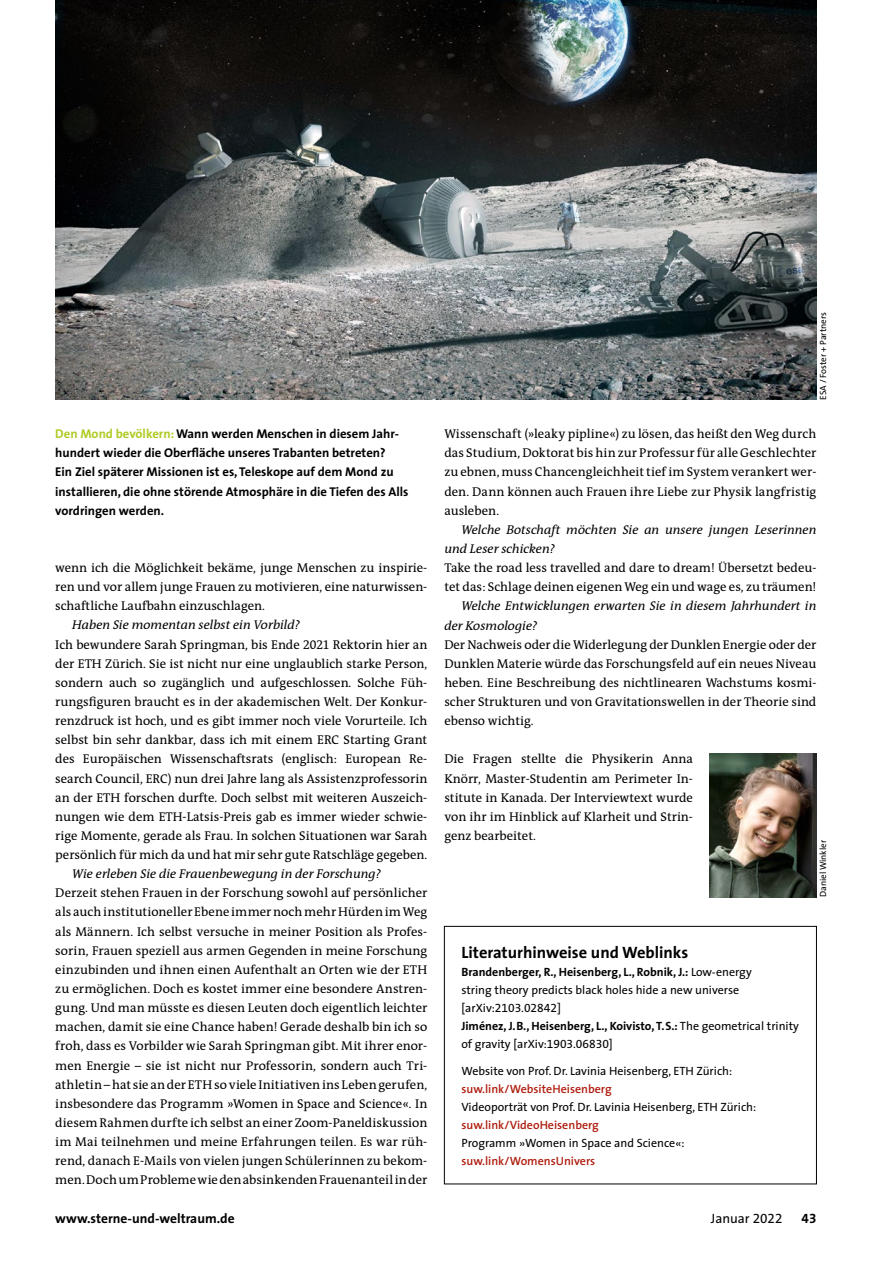
<style>
.page{position:relative;width:893px;height:1263px;background:#fff}
.page>*{position:absolute;margin:0;border:0;box-sizing:border-box;transform-origin:0 0}
.t1{font:700 16.5px "The Sans";color:#000}
.t2{font:700 13.5px "The Sans";color:#000}
.t3{font:13.5px "The Sans";color:#000}
.t4{font:13.5px "The Sans Bold Expert";color:#000}
.t5{font:12.75px/19.2px "The Antiqua B5";color:#000;text-align:justify}
.t6{font:700 12.75px/19.2px "The Sans";color:#000}
.t7{font:italic 12.75px/19.2px "The Antiqua B5 i";color:#000}
.t8{font:12px/18px "The Sans";color:#000}
.t9{font:600 12px "The Sans";color:#af1d0e}
.t10{font:9px "The Sans";color:#000}
.s1{color:#afcb25}
.s2{font-family:"The Antiqua B5 c Caps"}
.s3{font-weight:700}
.s4{font-family:"The Sans Expert"}
</style>
<div class="page">
<div style="left:444px;top:926px;width:373px;height:258px;border:1px solid #000"></div>
<img style="left:55px;top:0;width:761px;height:400px">
<img style="left:710px;top:753px;width:106px;height:144px">
<p class="t6" style="left:55px;top:424px;width:355px"><span class="s1">Den Mond bevölkern:</span>Wann werden Menschen in diesem Jahr&shy;hundert wieder die Oberfläche unseres Trabanten betreten?<br>Ein Ziel späterer Missionen ist es, Teleskope auf dem Mond zu installieren, die ohne störende Atmosphäre in die Tiefen des Alls vordringen werden.</p>
<p class="t5" style="left:55px;top:559px;width:374px">wenn ich die Möglichkeit bekäme, junge Menschen zu inspirie&shy;ren und vor allem junge Frauen zu motivieren, eine naturwissen&shy;schaftliche Laufbahn einzuschlagen.</p>
<p class="t7" style="left:72px;top:616px;width:229px">Haben Sie momentan selbst ein Vorbild?</p>
<p class="t5" style="left:55px;top:635px;width:374px">Ich bewundere Sarah Springman, bis Ende <span class="s2">2021</span> Rektorin hier an der ETH Zürich. Sie ist nicht nur eine unglaublich starke Person, sondern auch so zugänglich und aufgeschlossen. Solche Füh&shy;rungsfiguren braucht es in der akademischen Welt. Der Konkur&shy;renzdruck ist hoch, und es gibt immer noch viele Vorurteile. Ich selbst bin sehr dankbar, dass ich mit einem ERC Starting Grant des Europäischen Wissenschaftsrats (englisch: European Re&shy;search Council, ERC) nun drei Jahre lang als Assistenzprofessorin an der ETH forschen durfte. Doch selbst mit weiteren Auszeich&shy;nungen wie dem ETH-Latsis-Preis gab es immer wieder schwie&shy;rige Momente, gerade als Frau. In solchen Situationen war Sarah persönlich für mich da und hat mir sehr gute Ratschläge gegeben.</p>
<p class="t7" style="left:72px;top:865px;width:310px">Wie erleben Sie die Frauenbewegung in der Forschung?</p>
<p class="t5" style="left:55px;top:884px;width:374px">Derzeit stehen Frauen in der Forschung sowohl auf persönlicher als auch institutioneller Ebene immer noch mehr Hürden im Weg als Männern. Ich selbst versuche in meiner Position als Profes&shy;sorin, Frauen speziell aus armen Gegenden in meine Forschung einzubinden und ihnen einen Aufenthalt an Orten wie der ETH zu ermöglichen. Doch es kostet immer eine besondere Anstren&shy;gung. Und man müsste es diesen Leuten doch eigentlich leichter machen, damit sie eine Chance haben! Gerade deshalb bin ich so froh, dass es Vorbilder wie Sarah Springman gibt. Mit ihrer enor&shy;men Energie – sie ist nicht nur Professorin, sondern auch Tri&shy;athletin– hat sie an der ETH so viele Initiativen ins Leben gerufen, insbesondere das Programm »Women in Space and Science«. In diesem Rahmen durfte ich selbst an einer Zoom-Paneldiskussion im Mai teilnehmen und meine Erfahrungen teilen. Es war rüh&shy;rend, danach E-Mails von vielen jungen Schülerinnen zu bekom&shy;men. Doch um Probleme wie den absinkenden Frauenanteil in der</p>
<p class="t10" style="left:817px;top:400px;width:89px;rotate:-90deg">ESA / Foster + Partners</p>
<p class="t5" style="left:444px;top:425px;width:374px">Wissenschaft (»leaky pipline«) zu lösen, das heißt den Weg durch das Studium, Doktorat bis hin zur Professur für alle Geschlechter zu ebnen, muss Chancengleichheit tief im System verankert wer&shy;den. Dann können auch Frauen ihre Liebe zur Physik langfristig ausleben.</p>
<p class="t7" style="left:444px;top:520px;width:374px;text-indent:17px">Welche Botschaft möchten Sie an unsere jungen Leserinnen und Leser schicken?</p>
<p class="t5" style="left:444px;top:559px;width:374px">Take the road less travelled and dare to dream! Übersetzt bedeu&shy;tet das: Schlage deinen eigenen Weg ein und wage es, zu träumen!</p>
<p class="t7" style="left:444px;top:597px;width:374px;text-indent:17px">Welche Entwicklungen erwarten Sie in diesem Jahrhundert in der Kosmologie?</p>
<p class="t5" style="left:444px;top:635px;width:374px">Der Nachweis oder die Widerlegung der Dunklen Energie oder der Dunklen Materie würde das Forschungsfeld auf ein neues Niveau heben. Eine Beschreibung des nichtlinearen Wachstums kosmi&shy;scher Strukturen und von Gravitationswellen in der Theorie sind ebenso wichtig.</p>
<p class="t5" style="left:444px;top:750px;width:250px">Die Fragen stellte die Physikerin Anna Knörr, Master-Studentin am Perimeter In&shy;stitute in Kanada. Der Interviewtext wurde von ihr im Hinblick auf Klarheit und Strin&shy;genz bearbeitet.</p>
<p class="t10" style="left:817px;top:897px;width:59px;rotate:-90deg">Daniel Winkler</p>
<p class="t1" style="left:461px;top:942px;width:228px">Literaturhinweise und Weblinks</p>
<p class="t8" style="left:461px;top:963px;width:339px"><span class="s3">Brandenberger, R., Heisenberg, L., Robnik, J.:</span> Low-energy<br>string theory predicts black holes hide a new universe [arXiv:<span class="s4">2103</span>.<span class="s4">02842</span>]<br><span class="s3">Jiménez, J.B., Heisenberg, L., Koivisto, T.S.:</span> The geometrical trinity of gravity [arXiv:<span class="s4">1903</span>.<span class="s4">06830</span>]</p>
<p class="t8" style="left:461px;top:1062px;width:272px">Website von Prof. Dr. Lavinia Heisenberg, ETH Zürich:</p>
<p class="t9" style="left:461px;top:1081px;width:152px">suw.link/WebsiteHeisenberg</p>
<p class="t8" style="left:461px;top:1098px;width:296px">Videoporträt von Prof. Dr. Lavinia Heisenberg, ETH Zürich:</p>
<p class="t9" style="left:461px;top:1117px;width:139px">suw.link/VideoHeisenberg</p>
<p class="t8" style="left:461px;top:1134px;width:225px">Programm »Women in Space and Science«:</p>
<p class="t9" style="left:461px;top:1153px;width:135px">suw.link/WomensUnivers</p>
<p class="t2" style="left:55px;top:1210px;width:181px">www.sterne-und-weltraum.de</p>
<p class="t3" style="left:711px;top:1210px;width:73px">Januar <span class="s4">2022</span></p>
<p class="t4" style="left:802px;top:1210px;width:16px">43</p>
</div>
